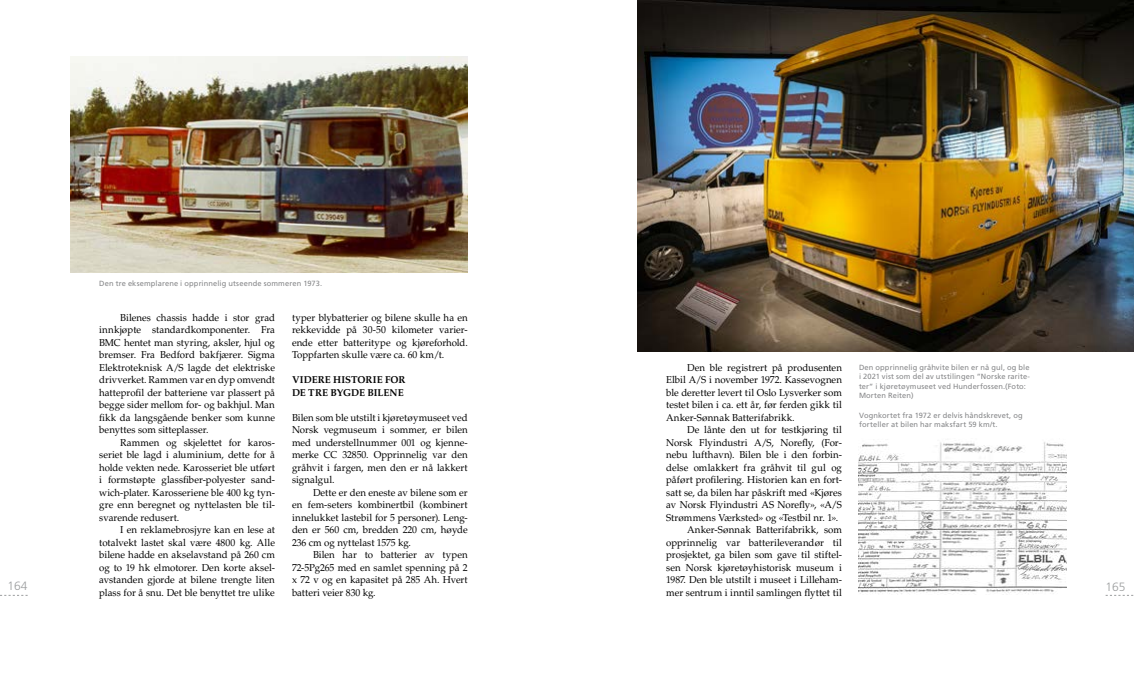
<style>
.page{position:relative;width:1134px;height:681px;background:#fff}
.page>*{position:absolute;margin:0;border:0;box-sizing:border-box;transform-origin:0 0}
.t1{font:300 12px "Frutiger LT Std";color:#9c9e9f}
.t2{font:10px/12.5px "Palatino LT Std";letter-spacing:.005em;color:#000;text-align:justify}
.t3{font:700 10px/12.5px "Palatino LT Std";letter-spacing:.005em;color:#000}
.t4{font:7.5px/9px "Frutiger LT Std";letter-spacing:.015em;color:#87888a}
</style>
<div class="page">
<img style="left:71px;top:57px;width:397px;height:216px">
<img style="left:638px;top:0;width:496px;height:351px">
<img style="left:859px;top:442px;width:208px;height:152px">
<p class="t4" style="left:99px;top:279px;width:224px">Den tre eksemplarene i opprinnelig utseende sommeren 1973.</p>
<p class="t2" style="left:99px;top:311px;width:177px;text-indent:21px">Bilenes chassis hadde i stor grad innkjøpte standardkomponenter. Fra BMC hentet man styring, aksler, hjul og bremser. Fra Bedford bakfjærer. Sigma Elektroteknisk A/S lagde det elektriske drivverket. Rammen var en dyp omvendt hatteprofil der batteriene var plassert på begge sider mellom for- og bakhjul. Man fikk da langsgående benker som kunne benyttes som sitteplasser.</p>
<p class="t2" style="left:99px;top:436px;width:177px;text-indent:21px">Rammen og skjelettet for karos&shy;seriet ble lagd i aluminium, dette for å holde vekten nede. Karosseriet ble utført i formstøpte glassfiber-polyester sand&shy;wich-plater. Karosseriene ble 400 kg tyn&shy;gre enn beregnet og nyttelasten ble til&shy;svarende redusert.</p>
<p class="t2" style="left:99px;top:523px;width:177px;text-indent:21px">I en reklamebrosjyre kan en lese at totalvekt lastet skal være 4800 kg. Alle bilene hadde en akselavstand på 260 cm og to 19 hk elmotorer. Den korte aksel&shy;avstanden gjorde at bilene trengte liten plass for å snu. Det ble benyttet tre ulike</p>
<p class="t2" style="left:292px;top:311px;width:177px">typer blybatterier og bilene skulle ha en rekkevidde på 30-50 kilometer varier&shy;ende etter batteritype og kjøreforhold.<br>Toppfarten skulle være ca. 60 km/t.</p>
<p class="t3" style="left:292px;top:373px;width:115px">VIDERE HISTORIE FOR<br>DE TRE BYGDE BILENE</p>
<p class="t2" style="left:292px;top:411px;width:177px">Bilen som ble utstilt i kjøretøymuseet ved Norsk vegmuseum i sommer, er bilen med understellnummer 001 og kjenne&shy;merke CC 32850. Opprinnelig var den gråhvit i fargen, men den er nå lakkert signalgul.</p>
<p class="t2" style="left:292px;top:486px;width:177px;text-indent:21px">Dette er den eneste av bilene som er en fem-seters kombinertbil (kombinert innelukket lastebil for 5 personer). Leng&shy;den er 560 cm, bredden 220 cm, høyde 236 cm og nyttelast 1575 kg.</p>
<p class="t2" style="left:292px;top:548px;width:177px;text-indent:21px">Bilen har to batterier av typen 72-5Pg265 med en samlet spenning på 2 x 72 v og en kapasitet på 285 Ah. Hvert batteri veier 830 kg.</p>
<p class="t2" style="left:666px;top:361px;width:177px;text-indent:21px">Den ble registrert på produsenten Elbil A/S i november 1972. Kassevognen ble deretter levert til Oslo Lysverker som testet bilen i ca. ett år, før ferden gikk til Anker-Sønnak Batterifabrikk.</p>
<p class="t2" style="left:687px;top:423px;width:156px">De lånte den ut for testkjøring til</p>
<p class="t2" style="left:666px;top:436px;width:177px">Norsk Flyindustri A/S, Norefly, (For-</p>
<p class="t2" style="left:666px;top:448px;width:177px">nebu lufthavn). Bilen ble i den forbin-</p>
<p class="t2" style="left:666px;top:461px;width:177px">delse omlakkert fra gråhvit til gul og</p>
<p class="t2" style="left:666px;top:473px;width:177px">påført profilering. Historien kan en fort-</p>
<p class="t2" style="left:666px;top:486px;width:177px">satt se, da bilen har påskrift med «Kjøres</p>
<p class="t2" style="left:666px;top:498px;width:177px">av Norsk Flyindustri AS Norefly», «A/S</p>
<p class="t2" style="left:666px;top:511px;width:173px">Strømmens Værksted» og «Testbil nr. 1».</p>
<p class="t2" style="left:687px;top:523px;width:156px">Anker-Sønnak Batterifabrikk, som</p>
<p class="t2" style="left:666px;top:536px;width:177px">opprinnelig var batterileverandør til</p>
<p class="t2" style="left:666px;top:548px;width:177px">prosjektet, ga bilen som gave til stiftel-</p>
<p class="t2" style="left:666px;top:561px;width:177px">sen Norsk kjøretøyhistorisk museum i</p>
<p class="t2" style="left:666px;top:573px;width:177px">1987. Den ble utstilt i museet i Lilleham-</p>
<p class="t2" style="left:666px;top:586px;width:177px">mer sentrum i inntil samlingen flyttet til</p>
<p class="t4" style="left:859px;top:363px;width:173px">Den opprinnelig gråhvite bilen er nå gul, og ble i 2021 vist som del av utstilingen ”Norske rarite&shy;ter” i kjøretøymuseet ved Hunderfossen.(Foto:<br>Morten Reiten)</p>
<p class="t4" style="left:859px;top:410px;width:165px">Vognkortet fra 1972 er delvis håndskrevet, og forteller at bilen har maksfart 59 km/t.</p>
<p class="t1" style="left:8px;top:579px;width:22px">164</p>
<p class="t1" style="left:1106px;top:579px;width:22px">165</p>
</div>
